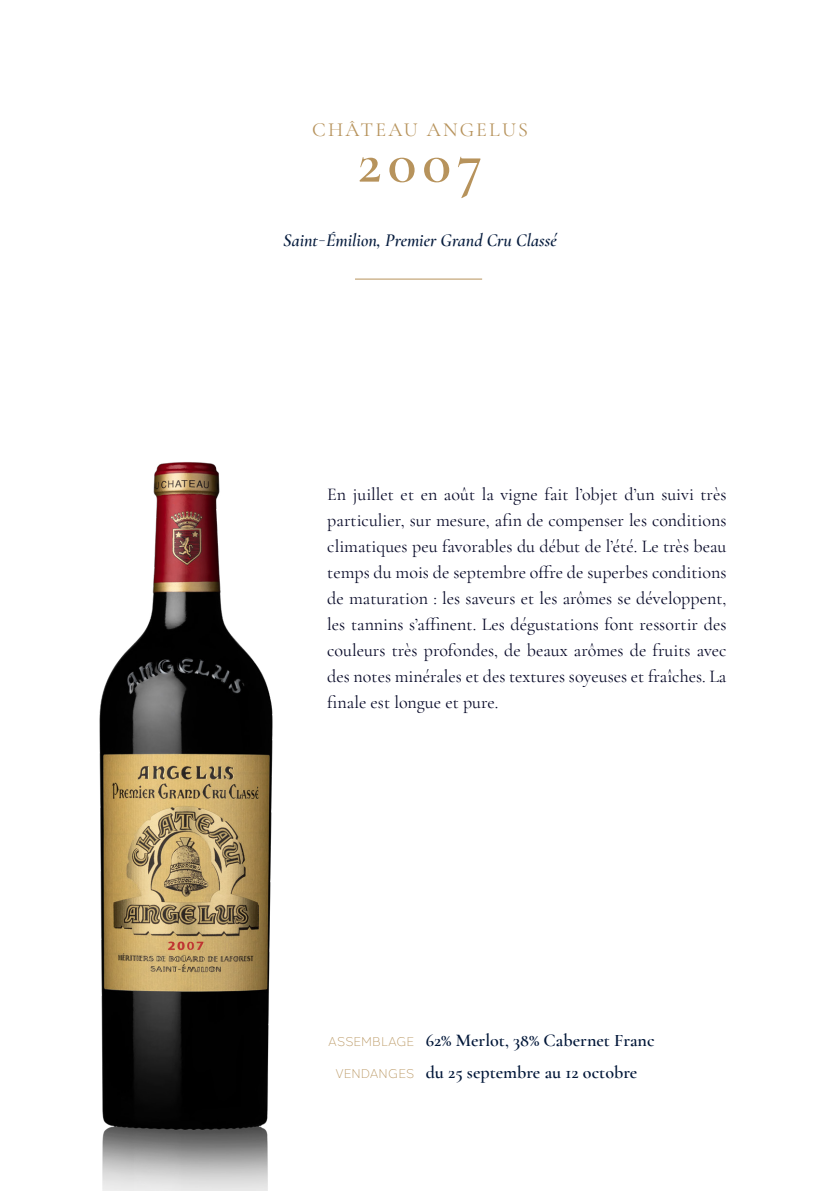
<style>
.page{position:relative;width:840px;height:1191px;background:#fff}
.page>*{position:absolute;margin:0;border:0;box-sizing:border-box;transform-origin:0 0}
.t1{font:600 60px "Cormorant Garamond";color:#b7935c}
.t2{font:20px "Cormorant Garamond";letter-spacing:.11em;color:#b7935c}
.t3{font:18px/26px "Cormorant Garamond";color:#050726;text-align:justify}
.t4{font:600 18px "Cormorant Garamond";color:#011638}
.t5{font:italic 600 18px "Cormorant Garamond";color:#051b3d}
.t6{font:300 12.6px "Halcom";color:#b7935c}
.s1{font-family:"Halcom";font-weight:300;font-style:normal}
</style>
<div class="page">
<img style="left:99px;top:462px;width:174px;height:729px">
<hr style="left:355px;top:279px;width:127px;height:1px;background:#b7935c">
<p class="t2" style="left:312px;top:117px;width:217px">CHÂTEAU ANGELUS</p>
<p class="t1" style="left:357px;top:125px;width:127px">2007</p>
<p class="t5" style="left:283px;top:229px;width:275px">Saint<span class="s1">-</span>Émilion, Premier Grand Cru Classé</p>
<p class="t3" style="left:327px;top:481px;width:400px">En juillet et en août la vigne fait l’objet d’un suivi très particulier, sur mesure, afin de compenser les conditions climatiques peu favorables du début de l’été. Le très beau temps du mois de septembre offre de superbes conditions de maturation : les saveurs et les arômes se développent, les tannins s’affinent. Les dégustations font ressortir des couleurs très profondes, de beaux arômes de fruits avec des notes minérales et des textures soyeuses et fraîches. La finale est longue et pure.</p>
<p class="t6" style="left:328px;top:1031px;width:87px">ASSEMBLAGE</p>
<p class="t6" style="left:335px;top:1063px;width:80px">VENDANGES</p>
<p class="t4" style="left:425px;top:1028px;width:230px">62% Merlot, 38% Cabernet Franc</p>
<p class="t4" style="left:425px;top:1060px;width:213px">du 25 septembre au 12 octobre</p>
</div>
